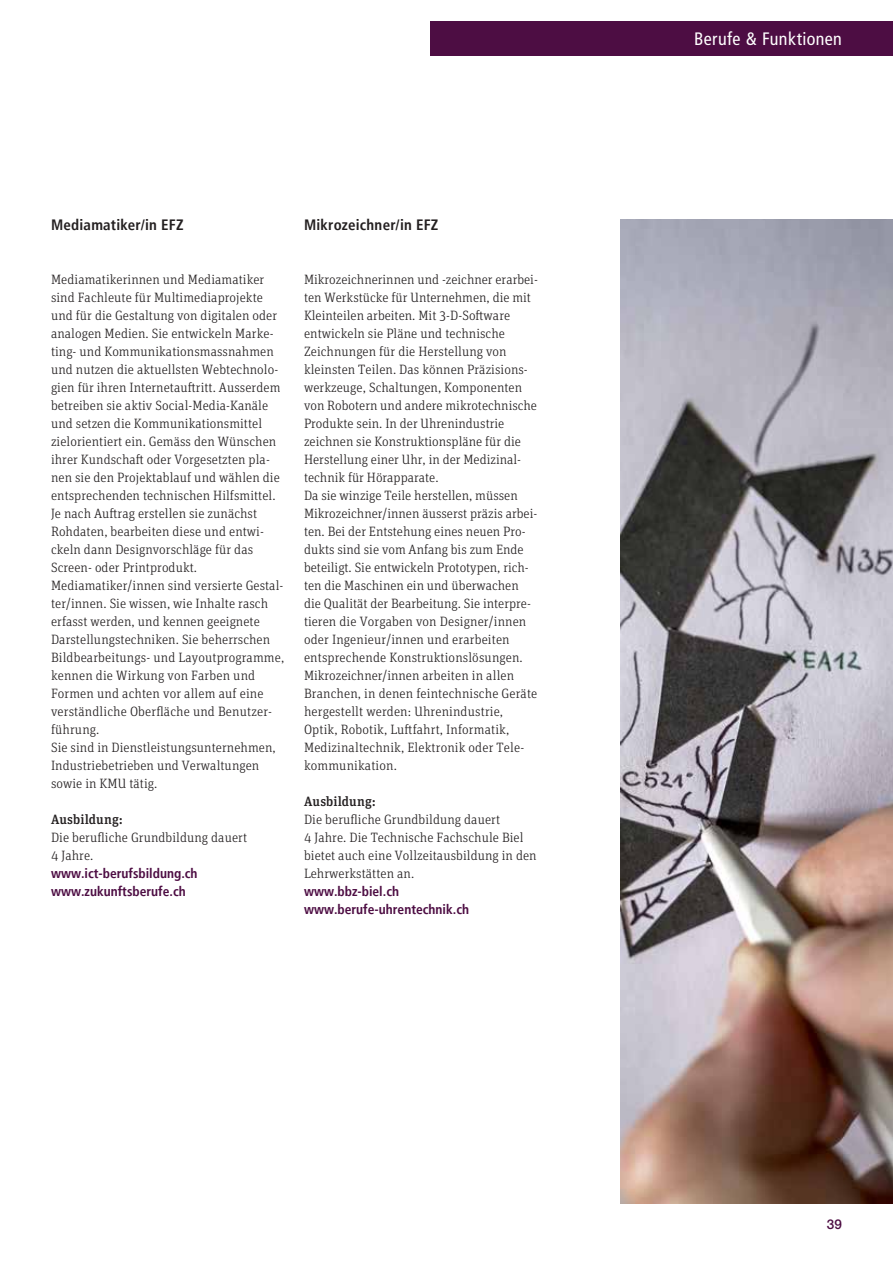
<style>
.page{position:relative;width:893px;height:1263px;background:#fff}
.page>*{position:absolute;margin:0;border:0;box-sizing:border-box;transform-origin:0 0}
.t1{font:condensed 18px "Frutiger LT";letter-spacing:.02em;color:#fff}
.t2{font:700 condensed 15px "Frutiger LT";letter-spacing:.015em;color:#231f20}
.t3{font:300 13.5px/18px "Unit Slab Pro";letter-spacing:.005em;color:#231f20}
.t4{font:700 condensed 13.5px/18px "Frutiger LT";color:#4d0d43}
.t5{font:500 13.5px "Unit Slab Pro";letter-spacing:.005em;color:#231f20}
.t6{font:500 13.5px "Helvetica Neue LT Std";color:#4d0d43}
</style>
<div class="page">
<div style="left:430px;top:21px;width:463px;height:34px;background:#4d0d43"></div>
<img style="left:621px;top:220px;width:272px;height:983px">
<p class="t2" style="left:51px;top:216px;width:134px">Mediamatiker/in EFZ</p>
<p class="t3" style="left:51px;top:270px;width:235px">Mediamatikerinnen und Mediamatiker sind Fachleute für Multimediaprojekte und für die Gestaltung von digitalen oder analogen Medien. Sie entwickeln Marke&shy;ting- und Kommunikationsmassnahmen und nutzen die aktuellsten Webtechnolo&shy;gien für ihren Internetauftritt. Ausserdem betreiben sie aktiv Social-Media-Kanäle und setzen die Kommunikationsmittel zielorientiert ein. Gemäss den Wünschen ihrer Kundschaft oder Vorgesetzten pla&shy;nen sie den Projektablauf und wählen die entsprechenden technischen Hilfsmittel.<br>Je nach Auftrag erstellen sie zunächst Rohdaten, bearbeiten diese und entwi&shy;ckeln dann Designvorschläge für das Screen- oder Printprodukt.<br>Mediamatiker/innen sind versierte Gestal&shy;ter/innen. Sie wissen, wie Inhalte rasch erfasst werden, und kennen geeignete Darstellungstechniken. Sie beherrschen Bildbearbeitungs- und Layoutprogramme, kennen die Wirkung von Farben und Formen und achten vor allem auf eine verständliche Oberfläche und Benutzer&shy;führung.<br>Sie sind in Dienstleistungsunternehmen, Industriebetrieben und Verwaltungen sowie in KMU tätig.</p>
<p class="t5" style="left:51px;top:810px;width:73px">Ausbildung:</p>
<p class="t3" style="left:51px;top:828px;width:198px">Die berufliche Grundbildung dauert<br>4 Jahre.</p>
<p class="t4" style="left:51px;top:865px;width:148px">www.ict-berufsbildung.ch www.zukunftsberufe.ch</p>
<p class="t2" style="left:304px;top:216px;width:136px">Mikrozeichner/in EFZ</p>
<p class="t3" style="left:304px;top:270px;width:235px">Mikrozeichnerinnen und -zeichner erarbei&shy;ten Werkstücke für Unternehmen, die mit Kleinteilen arbeiten. Mit 3-D-Software entwickeln sie Pläne und technische Zeichnungen für die Herstellung von kleinsten Teilen. Das können Präzisions&shy;werkzeuge, Schaltungen, Komponenten von Robotern und andere mikrotechnische Produkte sein. In der Uhrenindustrie zeichnen sie Konstruktionspläne für die Herstellung einer Uhr, in der Medizinal&shy;technik für Hörapparate.<br>Da sie winzige Teile herstellen, müssen Mikrozeichner/innen äusserst präzis arbei&shy;ten. Bei der Entstehung eines neuen Pro&shy;dukts sind sie vom Anfang bis zum Ende beteiligt. Sie entwickeln Prototypen, rich&shy;ten die Maschinen ein und überwachen die Qualität der Bearbeitung. Sie interpre&shy;tieren die Vorgaben von Designer/innen oder Ingenieur/innen und erarbeiten entsprechende Konstruktionslösungen.<br>Mikrozeichner/innen arbeiten in allen Branchen, in denen feintechnische Geräte hergestellt werden: Uhrenindustrie, Optik, Robotik, Luftfahrt, Informatik, Medizinaltechnik, Elektronik oder Tele&shy;kommunikation.</p>
<p class="t5" style="left:304px;top:792px;width:73px">Ausbildung:</p>
<p class="t3" style="left:304px;top:810px;width:234px">Die berufliche Grundbildung dauert<br>4 Jahre. Die Technische Fachschule Biel bietet auch eine Vollzeitausbildung in den Lehrwerkstätten an.</p>
<p class="t4" style="left:304px;top:883px;width:167px">www.bbz-biel.ch www.berufe-uhrentechnik.ch</p>
<h1 class="t1" style="left:694px;top:28px;width:149px">Berufe &amp; Funktionen</h1>
<p class="t6" style="left:827px;top:1216px;width:17px">39</p>
</div>
